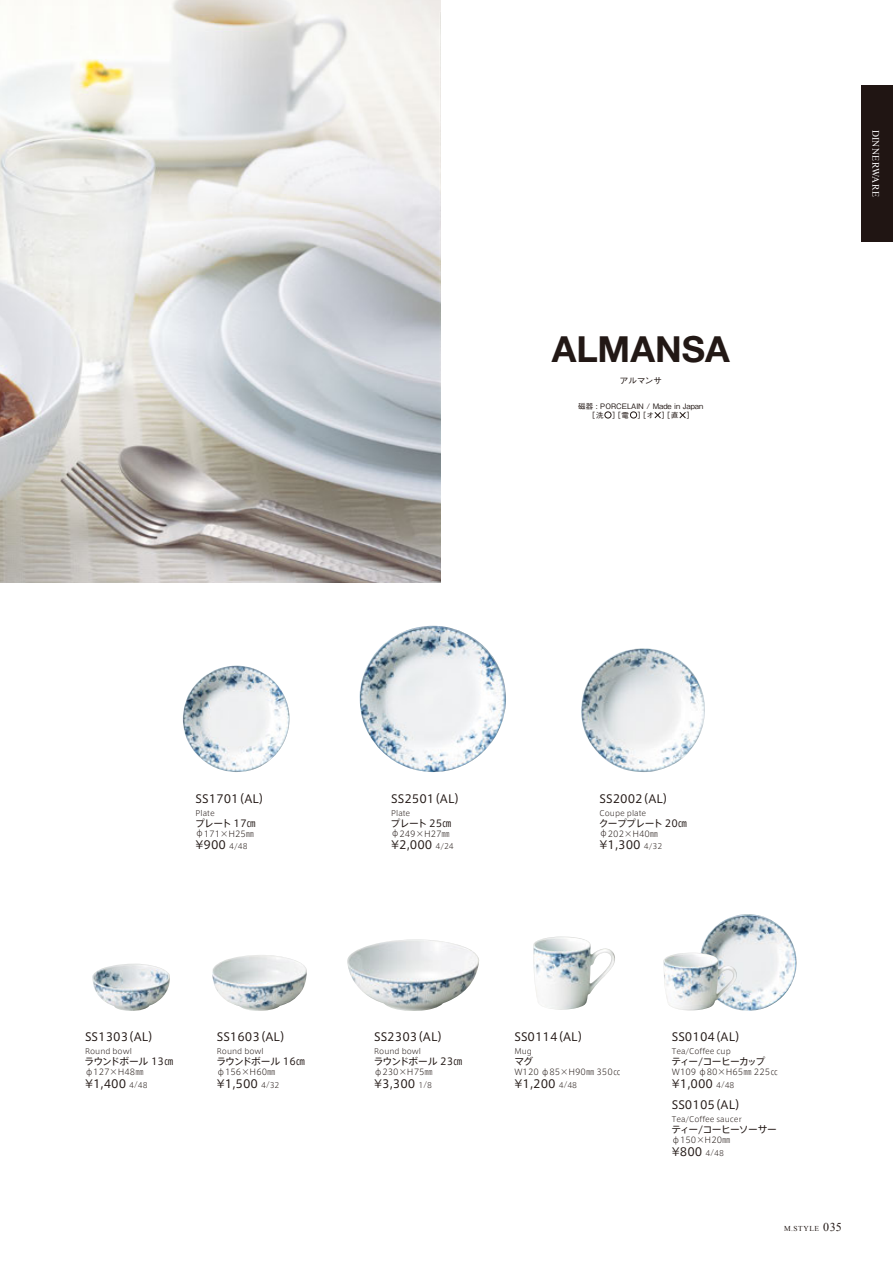
<style>
.page{position:relative;width:893px;height:1263px;background:#fff}
.page>*{position:absolute;margin:0;border:0;box-sizing:border-box;transform-origin:0 0}
.t1{font:700 36px "Helvetica Neue LT Std";letter-spacing:.005em;color:#221815}
.t2{font:11.25px/21.6px "Axis Std";color:#221815}
.t3{font:9.75px "Axis Std";letter-spacing:-.065em;color:#221815}
.t4{font:9.75px "Axis Std";letter-spacing:-.1em;color:#221815}
.t5{font:9.75px "Times New Roman";letter-spacing:.03em;color:#fff}
.t6{font:500 9px "Gothic BBB Pro";letter-spacing:-.055em;color:#221815}
.t7{font:300 8.25px "Axis Std";color:#221815}
.t8{font:300 7.5px "Axis Std";color:#221815}
.t9{font:500 7.5px/9px "Gothic BBB Pro";color:#221815;text-align:center}
.t10{font:7.5px "Times New Roman";letter-spacing:.08em;color:#221815}
.s1{font-family:"UD Shin Go Pro";font-weight:400}
.s2{font-weight:300;font-size:7.5px}
.s3{font-size:12px}
</style>
<div class="page">
<img style="left:533px;top:936px;width:82px;height:74px">
<img style="left:92px;top:964px;width:78px;height:47px">
<img style="left:212px;top:955px;width:95px;height:56px">
<img style="left:347px;top:939px;width:132px;height:72px">
<img style="left:700px;top:914px;width:97px;height:97px">
<img style="left:663px;top:953px;width:74px;height:58px">
<img style="left:0;top:0;width:440px;height:583px">
<img style="left:581px;top:648px;width:60px;height:59px">
<img style="left:360px;top:626px;width:146px;height:146px">
<img style="left:183px;top:666px;width:106px;height:106px">
<svg style="left:605px;top:412px;width:6px;height:6px"></svg>
<div style="left:630px;top:412px;width:7px;height:6px;border:1px solid #221815;border-radius:50%"></div>
<svg style="left:654px;top:412px;width:7px;height:6px"></svg>
<svg style="left:679px;top:412px;width:7px;height:6px"></svg>
<div style="left:861px;top:85px;width:32px;height:156px;background:#201513"></div>
<p class="t1" style="left:552px;top:326px;width:179px">ALMANSA</p>
<p class="t6" style="left:619px;top:373px;width:44px">アルマンサ</p>
<p class="t9" style="left:578px;top:401px;width:126px">磁器 : PORCELAIN / Made in Japan<span class="s1">［</span>洗 <span class="s1">］［</span>電 <span class="s1">］［</span>オ <span class="s1">］［</span>直 <span class="s1">］</span></p>
<p class="t5" style="left:882px;top:130px;width:68px;rotate:90deg">DINNERWARE</p>
<p class="t2" style="left:196px;top:787px;width:76px">SS1701（AL）</p>
<p class="t8" style="left:196px;top:807px;width:21px">Plate</p>
<p class="t3" style="left:195px;top:816px;width:63px">プレート 17㎝</p>
<p class="t7" style="left:196px;top:827px;width:60px">φ171×H25㎜</p>
<p class="t2" style="left:196px;top:833px;width:54px">¥900 <span class="s2">4/48</span></p>
<p class="t2" style="left:391px;top:787px;width:76px">SS2501（AL）</p>
<p class="t8" style="left:391px;top:807px;width:21px">Plate</p>
<p class="t3" style="left:391px;top:816px;width:63px">プレート 25㎝</p>
<p class="t7" style="left:391px;top:827px;width:60px">φ249×H27㎜</p>
<p class="t2" style="left:391px;top:833px;width:64px">¥2,000 <span class="s2">4/24</span></p>
<p class="t2" style="left:600px;top:787px;width:76px">SS2002（AL）</p>
<p class="t8" style="left:600px;top:807px;width:48px">Coupe plate</p>
<p class="t3" style="left:599px;top:816px;width:90px">クーププレート 20㎝</p>
<p class="t7" style="left:600px;top:827px;width:60px">φ202×H40㎜</p>
<p class="t2" style="left:600px;top:833px;width:64px">¥1,300 <span class="s2">4/32</span></p>
<p class="t2" style="left:85px;top:1025px;width:76px">SS1303（AL）</p>
<p class="t8" style="left:85px;top:1046px;width:48px">Round bowl</p>
<p class="t3" style="left:85px;top:1054px;width:91px">ラウンドボール 13㎝</p>
<p class="t7" style="left:85px;top:1066px;width:60px">φ127×H48㎜</p>
<p class="t2" style="left:85px;top:1072px;width:64px">¥1,400 <span class="s2">4/48</span></p>
<p class="t2" style="left:217px;top:1025px;width:76px">SS1603（AL）</p>
<p class="t8" style="left:217px;top:1046px;width:48px">Round bowl</p>
<p class="t3" style="left:216px;top:1054px;width:91px">ラウンドボール 16㎝</p>
<p class="t7" style="left:217px;top:1066px;width:60px">φ156×H60㎜</p>
<p class="t2" style="left:217px;top:1072px;width:64px">¥1,500 <span class="s2">4/32</span></p>
<p class="t2" style="left:374px;top:1025px;width:76px">SS2303（AL）</p>
<p class="t8" style="left:374px;top:1046px;width:48px">Round bowl</p>
<p class="t3" style="left:374px;top:1054px;width:91px">ラウンドボール 23㎝</p>
<p class="t7" style="left:374px;top:1066px;width:60px">φ230×H75㎜</p>
<p class="t2" style="left:374px;top:1072px;width:59px">¥3,300 <span class="s2">1/8</span></p>
<p class="t2" style="left:514px;top:1025px;width:76px">SS0114（AL）</p>
<p class="t8" style="left:514px;top:1046px;width:19px">Mug</p>
<p class="t3" style="left:514px;top:1054px;width:20px">マグ</p>
<p class="t7" style="left:514px;top:1066px;width:108px">W120 φ85×H90㎜ 350㏄</p>
<p class="t2" style="left:514px;top:1072px;width:64px">¥1,200 <span class="s2">4/48</span></p>
<p class="t2" style="left:672px;top:1025px;width:76px">SS0104（AL）</p>
<p class="t8" style="left:672px;top:1046px;width:60px">Tea/Coffee cup</p>
<p class="t4" style="left:672px;top:1054px;width:95px">ティー/コーヒーカップ</p>
<p class="t7" style="left:672px;top:1066px;width:108px">W109 φ80×H65㎜ 225㏄</p>
<p class="t2" style="left:672px;top:1072px;width:76px">¥1,000 <span class="s2">4/48<br></span>SS0105（AL）</p>
<p class="t8" style="left:672px;top:1114px;width:71px">Tea/Coffee saucer</p>
<p class="t3" style="left:672px;top:1122px;width:107px">ティー/コーヒーソーサー</p>
<p class="t7" style="left:672px;top:1134px;width:60px">φ150×H20㎜</p>
<p class="t2" style="left:672px;top:1140px;width:54px">¥800 <span class="s2">4/48</span></p>
<p class="t10" style="left:784px;top:1223px;width:59px">M.STYLE <span class="s3">035</span></p>
</div>
